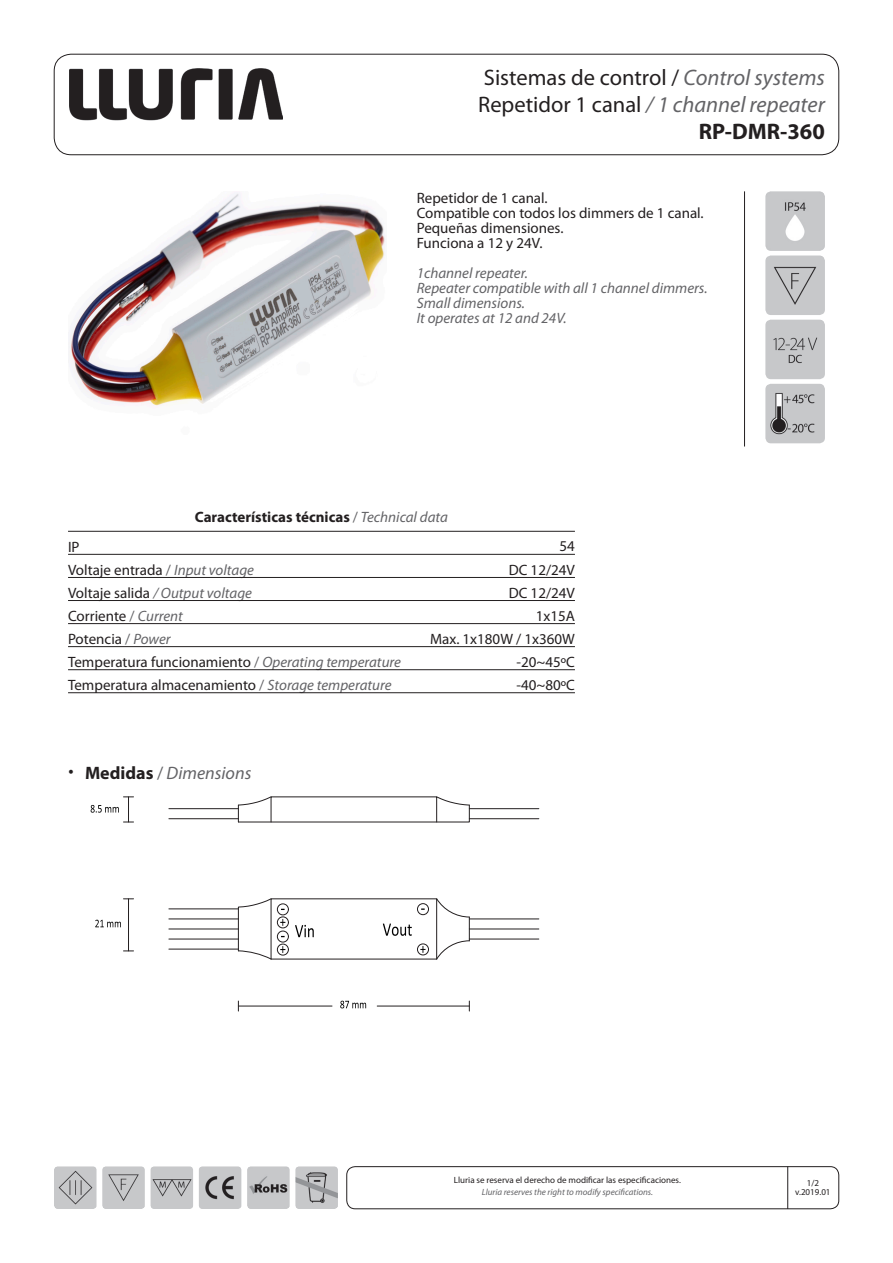
<style>
.page{position:relative;width:893px;height:1263px;background:#fff}
.page>*{position:absolute;margin:0;border:0;box-sizing:border-box;transform-origin:0 0}
.t1{font:22.5px/27px "Myriad Pro";color:#231f20;text-align:right}
.t2{font:italic 18px "Myriad Pro";color:#636366}
.t3{font:15px "Myriad Pro";color:#231f20}
.t4{font:italic 15px "Myriad Pro";color:#636366}
.t5{font:700 15px "Myriad Pro";color:#231f20}
.t6{font:15px "Minion Pro";color:#231f20}
.t7{font:9px/8.9px "Myriad Pro";color:#231f20;text-align:center}
.t8{font:italic 9px "Myriad Pro";color:#636366}
.s1{font-style:italic;color:#636366}
.s2{font-weight:700}
.s3{font-weight:400;color:#636366}
.s4{font-weight:400;font-style:italic;color:#636366}
.s5{color:#636366}
.s6{font-style:normal;color:#231f20}
.s7{font-weight:700;font-style:normal;color:#231f20}
.s8{font-style:normal}
</style>
<div class="page">
<img style="left:102px;top:1166px;width:43px;height:43px">
<img style="left:151px;top:1166px;width:42px;height:43px">
<img style="left:54px;top:1166px;width:43px;height:43px">
<img style="left:199px;top:1166px;width:42px;height:43px">
<img style="left:247px;top:1166px;width:43px;height:43px">
<img style="left:295px;top:1166px;width:43px;height:43px">
<div style="left:347px;top:1166px;width:492px;height:43px;border:1px solid #231f20;border-radius:9px"></div>
<hr style="left:787px;top:1166px;width:1px;height:43px;background:#231f20">
<img style="left:70px;top:68px;width:213px;height:52px">
<div style="left:54px;top:54px;width:785px;height:101px;border:1px solid #231f20;border-radius:17px"></div>
<img style="left:69px;top:193px;width:317px;height:213px">
<hr style="left:744px;top:191px;width:1px;height:255px;background:#231f20">
<hr style="left:271px;top:959px;width:166px;height:1px;background:#231f20">
<svg style="left:238px;top:796px;width:232px;height:26px"></svg>
<hr style="left:469px;top:808px;width:70px;height:1px;background:#231f20">
<hr style="left:469px;top:818px;width:70px;height:1px;background:#231f20">
<hr style="left:169px;top:808px;width:69px;height:1px;background:#231f20">
<hr style="left:169px;top:818px;width:69px;height:1px;background:#231f20">
<div style="left:417px;top:944px;width:12px;height:11px;border:1px solid #231f20;border-radius:50%"></div>
<svg style="left:383px;top:923px;width:29px;height:13px"></svg>
<div style="left:277px;top:944px;width:12px;height:11px;border:1px solid #231f20;border-radius:50%"></div>
<div style="left:277px;top:931px;width:12px;height:11px;border:1px solid #231f20;border-radius:50%"></div>
<svg style="left:295px;top:925px;width:19px;height:12px"></svg>
<div style="left:417px;top:903px;width:12px;height:12px;border:1px solid #231f20;border-radius:50%"></div>
<svg style="left:436px;top:898px;width:34px;height:62px"></svg>
<hr style="left:469px;top:919px;width:70px;height:1px;background:#231f20">
<hr style="left:469px;top:929px;width:70px;height:1px;background:#231f20">
<hr style="left:469px;top:939px;width:70px;height:1px;background:#231f20">
<hr style="left:169px;top:919px;width:69px;height:1px;background:#231f20">
<hr style="left:169px;top:929px;width:69px;height:1px;background:#231f20">
<hr style="left:169px;top:939px;width:69px;height:1px;background:#231f20">
<hr style="left:169px;top:909px;width:69px;height:1px;background:#231f20">
<hr style="left:169px;top:949px;width:69px;height:1px;background:#231f20">
<svg style="left:238px;top:898px;width:34px;height:62px"></svg>
<div style="left:277px;top:917px;width:12px;height:11px;border:1px solid #231f20;border-radius:50%"></div>
<div style="left:277px;top:904px;width:12px;height:11px;border:1px solid #231f20;border-radius:50%"></div>
<svg style="left:91px;top:797px;width:43px;height:26px"></svg>
<hr style="left:128px;top:899px;width:1px;height:52px;background:#231f20">
<svg style="left:95px;top:920px;width:26px;height:7px"></svg>
<hr style="left:238px;top:1006px;width:94px;height:1px;background:#231f20">
<hr style="left:377px;top:1006px;width:92px;height:1px;background:#231f20">
<svg style="left:340px;top:1001px;width:26px;height:7px"></svg>
<svg style="left:280px;top:919px;width:5px;height:7px"></svg>
<svg style="left:280px;top:946px;width:5px;height:7px"></svg>
<svg style="left:420px;top:946px;width:6px;height:7px"></svg>
<img style="left:765px;top:191px;width:60px;height:60px">
<img style="left:765px;top:255px;width:60px;height:60px">
<img style="left:765px;top:384px;width:60px;height:59px">
<img style="left:765px;top:320px;width:60px;height:59px">
<hr style="left:68px;top:554px;width:507px;height:1px;background:#231f20">
<hr style="left:68px;top:577px;width:507px;height:1px;background:#231f20">
<hr style="left:68px;top:600px;width:507px;height:1px;background:#231f20">
<hr style="left:68px;top:669px;width:507px;height:1px;background:#231f20">
<hr style="left:68px;top:692px;width:507px;height:1px;background:#231f20">
<hr style="left:68px;top:531px;width:507px;height:1px;background:#231f20">
<hr style="left:68px;top:623px;width:507px;height:1px;background:#231f20">
<hr style="left:68px;top:646px;width:507px;height:1px;background:#231f20">
<h1 class="t1" style="left:478px;top:64px;width:348px">Sistemas de control / <span class="s1">Control systems<br></span>Repetidor 1 canal <span class="s1">/ 1 channel repeater<br></span><span class="s2">RP-DMR-360</span></h1>
<p class="t3" style="left:417px;top:189px;width:132px">Repetidor de 1 canal.</p>
<p class="t3" style="left:417px;top:204px;width:288px">Compatible con todos los dimmers de 1 canal.</p>
<p class="t3" style="left:417px;top:219px;width:148px">Pequeñas dimensiones.</p>
<p class="t3" style="left:417px;top:234px;width:127px">Funciona a 12 y 24V.</p>
<p class="t4" style="left:417px;top:263px;width:113px">1channel repeater.</p>
<p class="t4" style="left:417px;top:278px;width:292px">Repeater compatible with all 1 channel dimmers.</p>
<p class="t4" style="left:417px;top:293px;width:110px">Small dimensions.</p>
<p class="t4" style="left:417px;top:308px;width:152px">It operates at 12 and 24V.</p>
<p class="t5" style="left:195px;top:507px;width:255px">Características técnicas <span class="s3">/</span> <span class="s4">Technical data</span></p>
<p class="t3" style="left:68px;top:538px;width:13px">IP</p>
<p class="t3" style="left:560px;top:538px;width:17px">54</p>
<p class="t3" style="left:68px;top:561px;width:188px">Voltaje entrada <span class="s5">/</span> <span class="s1">Input voltage</span></p>
<p class="t3" style="left:509px;top:561px;width:68px">DC 12/24V</p>
<p class="t4" style="left:68px;top:583px;width:185px"><span class="s6">Voltaje salida</span> / Output voltage</p>
<p class="t3" style="left:509px;top:584px;width:68px">DC 12/24V</p>
<p class="t3" style="left:68px;top:608px;width:116px">Corriente <span class="s5">/</span> <span class="s1">Current</span></p>
<p class="t3" style="left:536px;top:608px;width:41px">1x15A</p>
<p class="t3" style="left:68px;top:631px;width:104px">Potencia <span class="s5">/</span> <span class="s1">Power</span></p>
<p class="t3" style="left:430px;top:631px;width:146px">Max. 1x180W / 1x360W</p>
<p class="t3" style="left:68px;top:654px;width:334px">Temperatura funcionamiento <span class="s5">/</span> <span class="s1">Operating temperature</span></p>
<p class="t3" style="left:517px;top:654px;width:60px">-20~45ºC</p>
<p class="t3" style="left:68px;top:677px;width:325px">Temperatura almacenamiento <span class="s5">/</span> <span class="s1">Storage temperature</span></p>
<p class="t3" style="left:517px;top:677px;width:60px">-40~80ºC</p>
<p class="t6" style="left:68px;top:760px;width:7px">•</p>
<p class="t2" style="left:85px;top:762px;width:168px"><span class="s7">Medidas</span> <span class="s8">/</span> Dimensions</p>
<p class="t7" style="left:454px;top:1176px;width:228px">Lluria se reserva el derecho de modificar las especificaciones.</p>
<p class="t8" style="left:482px;top:1186px;width:173px">Lluria reserves the right to modify specifications.</p>
<p class="t7" style="left:795px;top:1178px;width:37px">1/2 v.2019.01</p>
</div>
